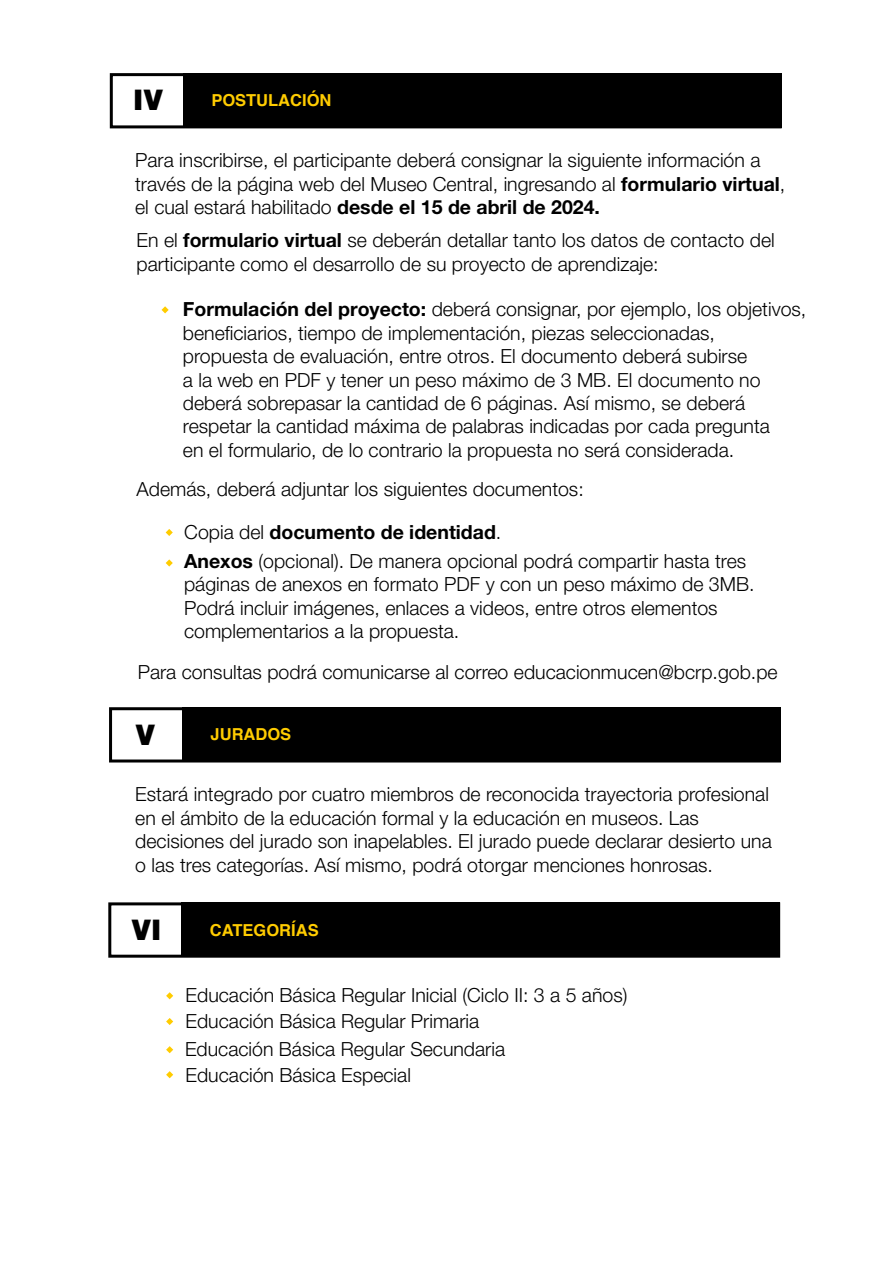
<style>
.page{position:relative;width:893px;height:1263px;background:#fff}
.page>*{position:absolute;margin:0;border:0;box-sizing:border-box;transform-origin:0 0}
.t1{font:900 28.5px "Helvetica Neue LT Std";color:#000}
.t2{font:300 19.5px/23.4px "Helvetica Neue LT Pro";color:#000}
.t3{font:300 19.5px/25.7px "Helvetica Neue LT Std";color:#000}
.t4{font:700 19.5px "Helvetica Neue LT Pro";color:#000}
.t5{font:700 16.5px "Helvetica";color:#fc0}
.s1{font-weight:700}
.s2{font-weight:300}
</style>
<div class="page">
<div style="left:110px;top:73px;width:672px;height:55px;border:3px solid #000"></div>
<div style="left:183px;top:73px;width:599px;height:55px;background:#000"></div>
<svg style="left:162px;top:306px;width:7px;height:7px"></svg>
<svg style="left:166px;top:529px;width:7px;height:7px"></svg>
<svg style="left:166px;top:559px;width:7px;height:7px"></svg>
<div style="left:109px;top:707px;width:672px;height:55px;border:3px solid #000"></div>
<div style="left:182px;top:707px;width:599px;height:55px;background:#000"></div>
<div style="left:108px;top:902px;width:672px;height:56px;border:3px solid #000"></div>
<div style="left:181px;top:902px;width:599px;height:55px;background:#000"></div>
<svg style="left:166px;top:992px;width:7px;height:7px"></svg>
<svg style="left:166px;top:1018px;width:7px;height:7px"></svg>
<svg style="left:166px;top:1046px;width:7px;height:7px"></svg>
<svg style="left:166px;top:1071px;width:7px;height:7px"></svg>
<h1 class="t1" style="left:134px;top:83px;width:30px">IV</h1>
<p class="t5" style="left:211px;top:87px;width:122px">POSTULACIÓN</p>
<p class="t2" style="left:135px;top:148px;width:652px">Para inscribirse, el participante deberá consignar la siguiente información a través de la página web del Museo Central, ingresando al <span class="s1">formulario virtual</span>, el cual estará habilitado <span class="s1">desde el 15 de abril de 2024.</span></p>
<p class="t2" style="left:137px;top:228px;width:640px">En el <span class="s1">formulario virtual</span> se deberán detallar tanto los datos de contacto del participante como el desarrollo de su proyecto de aprendizaje:</p>
<p class="t2" style="left:183px;top:297px;width:625px"><span class="s1">Formulación del proyecto:</span> deberá consignar, por ejemplo, los objetivos, beneficiarios, tiempo de implementación, piezas seleccionadas,<br>propuesta de evaluación, entre otros. El documento deberá subirse<br>a la web en PDF y tener un peso máximo de 3 MB. El documento no deberá sobrepasar la cantidad de 6 páginas. Así mismo, se deberá respetar la cantidad máxima de palabras indicadas por cada pregunta<br>en el formulario, de lo contrario la propuesta no será considerada.</p>
<p class="t2" style="left:137px;top:477px;width:449px">Además, deberá adjuntar los siguientes documentos:</p>
<p class="t4" style="left:184px;top:520px;width:319px"><span class="s2">Copia del</span> documento de identidad<span class="s2">.</span></p>
<p class="t2" style="left:184px;top:549px;width:572px"><span class="s1">Anexos</span> (opcional). De manera opcional podrá compartir hasta tres páginas de anexos en formato PDF y con un peso máximo de 3MB.<br>Podrá incluir imágenes, enlaces a videos, entre otros elementos complementarios a la propuesta.</p>
<p class="t2" style="left:138px;top:660px;width:641px">Para consultas podrá comunicarse al correo educacionmucen@bcrp.gob.pe</p>
<h1 class="t1" style="left:136px;top:717px;width:20px">V</h1>
<p class="t5" style="left:211px;top:721px;width:82px">JURADOS</p>
<p class="t2" style="left:135px;top:782px;width:638px">Estará integrado por cuatro miembros de reconocida trayectoria profesional en el ámbito de la educación formal y la educación en museos. Las decisiones del jurado son inapelables. El jurado puede declarar desierto una o las tres categorías. Así mismo, podrá otorgar menciones honrosas.</p>
<h1 class="t1" style="left:132px;top:912px;width:30px">VI</h1>
<p class="t5" style="left:210px;top:916px;width:110px">CATEGORÍAS</p>
<p class="t3" style="left:186px;top:982px;width:443px">Educación Básica Regular Inicial (Ciclo II: 3 a 5 años)<br>Educación Básica Regular Primaria</p>
<p class="t3" style="left:185px;top:1036px;width:322px">Educación Básica Regular Secundaria<br>Educación Básica Especial</p>
</div>
